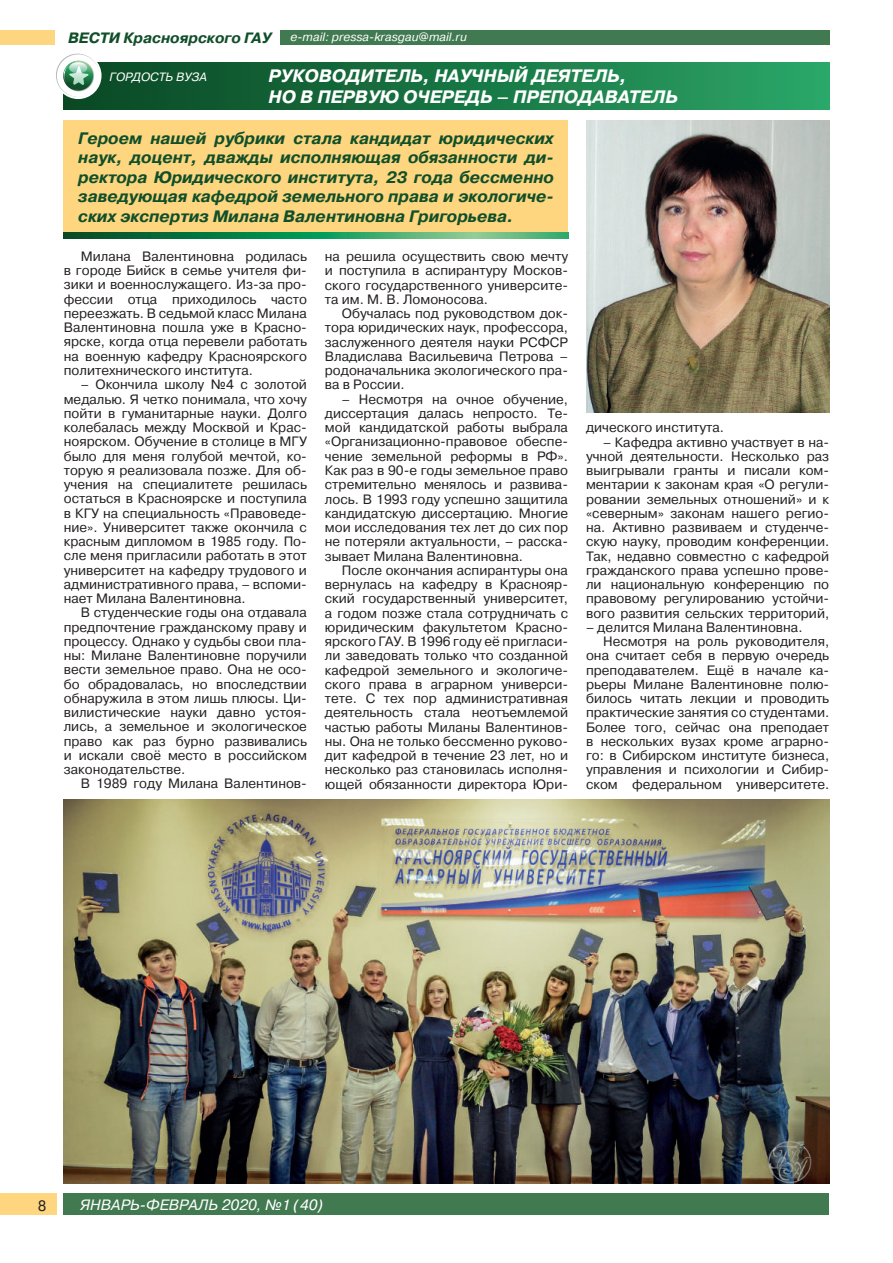
<style>
.page{position:relative;width:893px;height:1263px;background:#fff}
.page>*{position:absolute;margin:0;border:0;box-sizing:border-box;transform-origin:0 0}
.t1{font:italic 700 18px/21px "Pragmatica C";color:#fff}
.t2{font:italic 700 16.5px/19.5px "Pragmatica WINC";color:#104f29;text-align:justify}
.t3{font:italic 15px "Pragmatica C";color:#fff}
.t4{font:italic 700 15px "Pragmatica C";color:#104f29}
.t5{font:15px "Pragmatica WINC";color:#231f20}
.t6{font:13.5px/14.2px "Pragmatica WINC";color:#231f20;text-align:justify}
.t7{font:italic 12px "Pragmatica C";color:#fff}
</style>
<div class="page">
<div style="left:64px;top:1194px;width:765px;height:21px;background:#417a50"></div>
<div style="left:0;top:1194px;width:56px;height:21px;background:#fed67f"></div>
<div style="left:280px;top:30px;width:549px;height:15px;background:#417a50"></div>
<div style="left:1px;top:30px;width:54px;height:15px;background:#fed67f"></div>
<div style="left:64px;top:120px;width:504px;height:114px;background:#fed67f"></div>
<svg style="left:64px;top:232px;width:504px;height:6px;background:#2c945b"></svg>
<div style="left:64px;top:63px;width:765px;height:47px;background:linear-gradient(to right,#084622,#2aa567)"></div>
<svg style="left:55px;top:52px;width:47px;height:47px"></svg>
<svg style="left:56px;top:54px;width:43px;height:43px"></svg>
<img style="left:586px;top:120px;width:243px;height:292px">
<img style="left:64px;top:799px;width:765px;height:384px">
<p class="t4" style="left:68px;top:29px;width:205px">ВЕСТИ Красноярского ГАУ</p>
<p class="t7" style="left:290px;top:31px;width:178px">e-mail: pressa-krasgau@mail.ru</p>
<p class="t7" style="left:110px;top:70px;width:99px">ГОРДОСТЬ ВУЗА</p>
<h1 class="t1" style="left:269px;top:65px;width:411px">РУКОВОДИТЕЛЬ, НАУЧНЫЙ ДЕЯТЕЛЬ,<br>НО В ПЕРВУЮ ОЧЕРЕДЬ – ПРЕПОДАВАТЕЛЬ</h1>
<p class="t2" style="left:78px;top:128px;width:477px">Героем нашей рубрики стала кандидат юридических наук, доцент, дважды исполняющая обязанности ди&shy;ректора Юридического института, 23 года бессменно заведующая кафедрой земельного права и экологиче&shy;ских экспертиз Милана Валентиновна Григорьева.</p>
<p class="t6" style="left:64px;top:249px;width:245px;text-indent:17px">Милана Валентиновна родилась в городе Бийск в семье учителя фи&shy;зики и военнослужащего. Из-за про&shy;фессии отца приходилось часто переезжать. В седьмой класс Милана Валентиновна пошла уже в Красно&shy;ярске, когда отца перевели работать на военную кафедру Красноярского политехнического института.</p>
<p class="t6" style="left:64px;top:378px;width:245px;text-indent:17px">– Окончила школу №4 с золотой медалью. Я четко понимала, что хочу пойти в гуманитарные науки. Долго колебалась между Москвой и Крас&shy;ноярском. Обучение в столице в МГУ было для меня голубой мечтой, ко&shy;торую я реализовала позже. Для об&shy;учения на специалитете решилась остаться в Красноярске и поступила в КГУ на специальность «Правоведе&shy;ние». Университет также окончила с красным дипломом в 1985 году. По&shy;сле меня пригласили работать в этот университет на кафедру трудового и административного права, – вспоми&shy;нает Милана Валентиновна.</p>
<p class="t6" style="left:64px;top:606px;width:245px;text-indent:17px">В студенческие годы она отдавала предпочтение гражданскому праву и процессу. Однако у судьбы свои пла&shy;ны: Милане Валентиновне поручили вести земельное право. Она не осо&shy;бо обрадовалась, но впоследствии обнаружила в этом лишь плюсы. Ци&shy;вилистические науки давно устоя&shy;лись, а земельное и экологическое право как раз бурно развивались и искали своё место в российском законодательстве.</p>
<p class="t6" style="left:81px;top:777px;width:228px">В 1989 году Милана Валентинов-</p>
<p class="t6" style="left:325px;top:249px;width:245px">на решила осуществить свою мечту и поступила в аспирантуру Москов&shy;ского государственного университе&shy;та им. М. В. Ломоносова.</p>
<p class="t6" style="left:325px;top:306px;width:245px;text-indent:17px">Обучалась под руководством док&shy;тора юридических наук, профессора, заслуженного деятеля науки РСФСР Владислава Васильевича Петрова – родоначальника экологического пра&shy;ва в России.</p>
<p class="t6" style="left:325px;top:392px;width:245px;text-indent:17px">– Несмотря на очное обучение, диссертация далась непросто. Те&shy;мой кандидатской работы выбрала «Организационно-правовое обеспе&shy;чение земельной реформы в РФ».<br>Как раз в 90-е годы земельное право стремительно менялось и развива&shy;лось. В 1993 году успешно защитила кандидатскую диссертацию. Многие мои исследования тех лет до сих пор не потеряли актуальности, – расска&shy;зывает Милана Валентиновна.</p>
<p class="t6" style="left:325px;top:563px;width:245px;text-indent:17px">После окончания аспирантуры она вернулась на кафедру в Краснояр&shy;ский государственный университет, а годом позже стала сотрудничать с юридическим факультетом Красно&shy;ярского ГАУ. В 1996 году её пригласи&shy;ли заведовать только что созданной кафедрой земельного и экологиче&shy;ского права в аграрном универси&shy;тете. С тех пор административная деятельность стала неотъемлемой частью работы Миланы Валентинов&shy;ны. Она не только бессменно руково&shy;дит кафедрой в течение 23 лет, но и несколько раз становилась исполня&shy;ющей обязанности директора Юри-</p>
<p class="t6" style="left:586px;top:421px;width:139px">дического института.</p>
<p class="t6" style="left:586px;top:435px;width:245px;text-indent:17px">– Кафедра активно участвует в на&shy;учной деятельности. Несколько раз выигрывали гранты и писали ком&shy;ментарии к законам края «О регули&shy;ровании земельных отношений» и к «северным» законам нашего регио&shy;на. Активно развиваем и студенче&shy;скую науку, проводим конференции.<br>Так, недавно совместно с кафедрой гражданского права успешно прове&shy;ли национальную конференцию по правовому регулированию устойчи&shy;вого развития сельских территорий,</p>
<p class="t6" style="left:586px;top:620px;width:218px">– делится Милана Валентиновна.</p>
<p class="t6" style="left:603px;top:634px;width:228px">Несмотря на роль руководителя,</p>
<p class="t6" style="left:586px;top:649px;width:245px">она считает себя в первую очередь</p>
<p class="t6" style="left:586px;top:663px;width:245px">преподавателем. Ещё в начале ка-</p>
<p class="t6" style="left:586px;top:677px;width:245px">рьеры Милане Валентиновне полю-</p>
<p class="t6" style="left:586px;top:691px;width:245px">билось читать лекции и проводить</p>
<p class="t6" style="left:586px;top:706px;width:245px">практические занятия со студентами.</p>
<p class="t6" style="left:586px;top:720px;width:245px">Более того, сейчас она преподает</p>
<p class="t6" style="left:586px;top:734px;width:245px">в нескольких вузах кроме аграрно-</p>
<p class="t6" style="left:586px;top:748px;width:245px">го: в Сибирском институте бизнеса,</p>
<p class="t6" style="left:586px;top:763px;width:245px">управления и психологии и Сибир-</p>
<p class="t6" style="left:586px;top:777px;width:245px">ском федеральном университете.</p>
<p class="t5" style="left:38px;top:1197px;width:10px">8</p>
<p class="t3" style="left:80px;top:1196px;width:245px">ЯНВАРЬ-ФЕВРАЛЬ 2020, №1 (40)</p>
</div>
